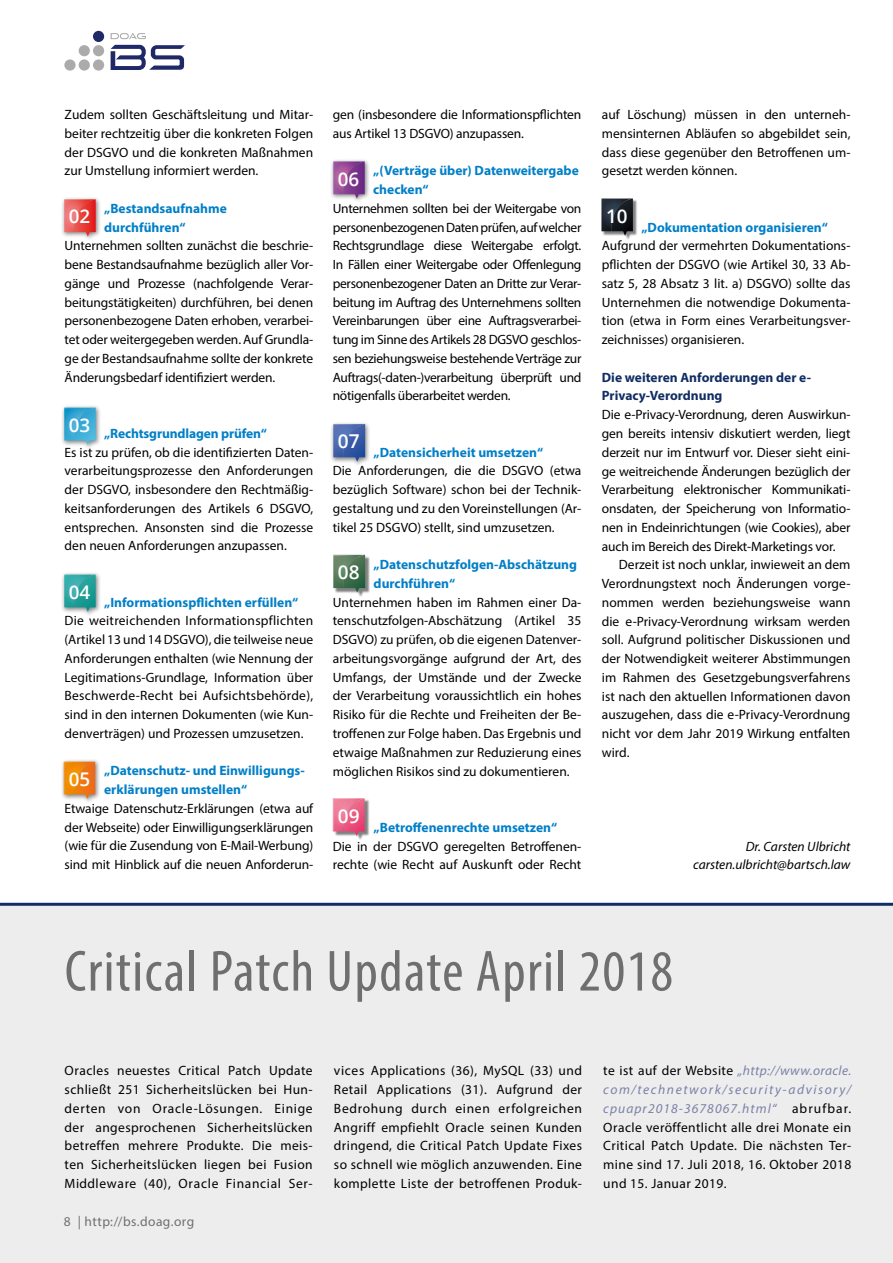
<style>
.page{position:relative;width:893px;height:1263px;background:#fff}
.page>*{position:absolute;margin:0;border:0;box-sizing:border-box;transform-origin:0 0}
.t1{font:condensed 58.5px "Myriad Pro";letter-spacing:.025em;color:#706f6f}
.t2{font:600 19.05px "Open Sans";color:#fff}
.t3{font:600 18.9px "Open Sans";color:#fff}
.t4{font:600 18.75px "Open Sans";color:#fff}
.t5{font:13.5px/18.8px "Myriad Pro";color:#000;text-align:justify}
.t6{font:700 13.5px/18.8px "Myriad Pro";color:#007fc8}
.t7{font:700 13.5px/18.8px "Myriad Pro";color:#112d63}
.t8{font:italic 13.5px/18.8px "Myriad Pro";color:#000;text-align:right}
.t9{font:13.5px "Myriad Pro";letter-spacing:.03em;color:#706f6f}
.s1{font-style:italic;color:#7c81a8}
</style>
<div class="page">
<div style="left:93px;top:59px;width:11px;height:12px;background:#acabab;border-radius:50%"></div>
<div style="left:93px;top:31px;width:11px;height:11px;background:#202967;border-radius:50%"></div>
<div style="left:79px;top:45px;width:11px;height:11px;background:#acabab;border-radius:50%"></div>
<div style="left:93px;top:45px;width:11px;height:11px;background:#acabab;border-radius:50%"></div>
<div style="left:64px;top:59px;width:12px;height:12px;background:#acabab;border-radius:50%"></div>
<div style="left:79px;top:59px;width:11px;height:12px;background:#acabab;border-radius:50%"></div>
<svg style="left:111px;top:45px;width:74px;height:25px"></svg>
<svg style="left:111px;top:33px;width:35px;height:6px"></svg>
<div style="left:0;top:907px;width:893px;height:356px;background:#ededed"></div>
<hr style="left:0;top:903px;width:893px;height:3px;background:#112d63">
<div style="left:61px;top:196px;width:41px;height:46px;background:#000;opacity:.5"></div>
<svg style="left:64px;top:199px;width:32px;height:38px"></svg>
<img style="left:64px;top:199px;width:31px;height:33px">
<div style="left:61px;top:404px;width:41px;height:46px;background:#000;opacity:.5"></div>
<svg style="left:64px;top:408px;width:32px;height:37px"></svg>
<img style="left:64px;top:408px;width:31px;height:32px">
<div style="left:61px;top:571px;width:41px;height:46px;background:#000;opacity:.5"></div>
<svg style="left:64px;top:575px;width:32px;height:37px"></svg>
<img style="left:64px;top:575px;width:31px;height:32px">
<div style="left:61px;top:758px;width:40px;height:46px;background:#000;opacity:.5"></div>
<svg style="left:64px;top:762px;width:32px;height:37px"></svg>
<img style="left:64px;top:762px;width:31px;height:32px">
<div style="left:330px;top:158px;width:41px;height:46px;background:#000;opacity:.5"></div>
<svg style="left:333px;top:161px;width:32px;height:38px"></svg>
<img style="left:333px;top:161px;width:31px;height:33px">
<div style="left:330px;top:421px;width:41px;height:46px;background:#000;opacity:.5"></div>
<svg style="left:333px;top:457px;width:32px;height:5px"></svg>
<img style="left:333px;top:424px;width:32px;height:33px">
<div style="left:334px;top:556px;width:36px;height:41px;background:#000;opacity:.5"></div>
<svg style="left:334px;top:588px;width:31px;height:5px"></svg>
<img style="left:333px;top:555px;width:32px;height:33px">
<div style="left:334px;top:799px;width:36px;height:42px;background:#000;opacity:.5"></div>
<svg style="left:333px;top:799px;width:33px;height:37px"></svg>
<img style="left:333px;top:798px;width:32px;height:33px">
<div style="left:602px;top:199px;width:36px;height:41px;background:#000;opacity:.5"></div>
<svg style="left:601px;top:198px;width:32px;height:38px"></svg>
<img style="left:601px;top:198px;width:31px;height:33px">
<p class="t5" style="left:65px;top:105px;width:250px">Zudem sollten Geschäftsleitung und Mitar&shy;beiter rechtzeitig über die konkreten Folgen der DSGVO und die konkreten Maßnahmen zur Umstellung informiert werden.</p>
<p class="t6" style="left:104px;top:198px;width:124px">„Bestandsaufnahme durchführen“</p>
<p class="t5" style="left:65px;top:236px;width:250px">Unternehmen sollten zunächst die beschrie&shy;bene Bestandsaufnahme bezüglich aller Vor&shy;gänge und Prozesse (nachfolgende Verar&shy;beitungstätigkeiten) durchführen, bei denen personenbezogene Daten erhoben, verarbei&shy;tet oder weitergegeben werden. Auf Grundla&shy;ge der Bestandsaufnahme sollte der konkrete Änderungsbedarf identifiziert werden.</p>
<h3 class="t3" style="left:69px;top:204px;width:23px">02</h3>
<h3 class="t3" style="left:69px;top:412px;width:23px">03</h3>
<p class="t6" style="left:104px;top:423px;width:164px">„Rechtsgrundlagen prüfen“</p>
<p class="t5" style="left:65px;top:442px;width:250px">Es ist zu prüfen, ob die identifizierten Daten&shy;verarbeitungsprozesse den Anforderungen der DSGVO, insbesondere den Rechtmäßig&shy;keitsanforderungen des Artikels 6 DSGVO, entsprechen. Ansonsten sind die Prozesse den neuen Anforderungen anzupassen.</p>
<h3 class="t3" style="left:69px;top:579px;width:23px">04</h3>
<p class="t6" style="left:104px;top:592px;width:196px">„Informationspflichten erfüllen“</p>
<p class="t5" style="left:65px;top:611px;width:250px">Die weitreichenden Informationspflichten (Artikel 13 und 14 DSGVO), die teilweise neue Anforderungen enthalten (wie Nennung der Legitimations-Grundlage, Information über Beschwerde-Recht bei Aufsichtsbehörde), sind in den internen Dokumenten (wie Kun&shy;denverträgen) und Prozessen umzusetzen.</p>
<p class="t6" style="left:104px;top:761px;width:202px">„Datenschutz- und Einwilligungs&shy;erklärungen umstellen“</p>
<p class="t5" style="left:65px;top:799px;width:250px">Etwaige Datenschutz-Erklärungen (etwa auf der Webseite) oder Einwilligungserklärungen (wie für die Zusendung von E-Mail-Werbung) sind mit Hinblick auf die neuen Anforderun-</p>
<h3 class="t3" style="left:69px;top:766px;width:23px">05</h3>
<p class="t5" style="left:333px;top:105px;width:250px">gen (insbesondere die Informationspflichten aus Artikel 13 DSGVO) anzupassen.</p>
<p class="t6" style="left:373px;top:161px;width:207px">„(Verträge über) Datenweitergabe checken“</p>
<p class="t5" style="left:333px;top:199px;width:250px">Unternehmen sollten bei der Weitergabe von personenbezogenen Daten prüfen, auf welcher Rechtsgrundlage diese Weitergabe erfolgt.<br>In Fällen einer Weitergabe oder Offenlegung personenbezogener Daten an Dritte zur Verar&shy;beitung im Auftrag des Unternehmens sollten Vereinbarungen über eine Auftragsverarbei&shy;tung im Sinne des Artikels 28 DGSVO geschlos&shy;sen beziehungsweise bestehende Verträge zur Auftrags(-daten-)verarbeitung überprüft und nötigenfalls überarbeitet werden.</p>
<h3 class="t3" style="left:338px;top:166px;width:23px">06</h3>
<h2 class="t2" style="left:338px;top:428px;width:23px">07</h2>
<p class="t6" style="left:374px;top:442px;width:171px">„Datensicherheit umsetzen“</p>
<p class="t5" style="left:333px;top:461px;width:250px">Die Anforderungen, die die DSGVO (etwa bezüglich Software) schon bei der Technik&shy;gestaltung und zu den Voreinstellungen (Ar&shy;tikel 25 DSGVO) stellt, sind umzusetzen.</p>
<p class="t6" style="left:374px;top:555px;width:205px">„Datenschutzfolgen-Abschätzung durchführen“</p>
<p class="t5" style="left:333px;top:593px;width:250px">Unternehmen haben im Rahmen einer Da&shy;tenschutzfolgen-Abschätzung (Artikel 35<br>DSGVO) zu prüfen, ob die eigenen Datenver&shy;arbeitungsvorgänge aufgrund der Art, des Umfangs, der Umstände und der Zwecke der Verarbeitung voraussichtlich ein hohes Risiko für die Rechte und Freiheiten der Be&shy;troffenen zur Folge haben. Das Ergebnis und etwaige Maßnahmen zur Reduzierung eines möglichen Risikos sind zu dokumentieren.</p>
<h2 class="t2" style="left:338px;top:559px;width:23px">08</h2>
<h2 class="t2" style="left:338px;top:803px;width:23px">09</h2>
<p class="t6" style="left:374px;top:817px;width:185px">„Betroffenenrechte umsetzen“</p>
<p class="t5" style="left:333px;top:836px;width:250px">Die in der DSGVO geregelten Betroffenen&shy;rechte (wie Recht auf Auskunft oder Recht</p>
<p class="t5" style="left:602px;top:105px;width:250px">auf Löschung) müssen in den unterneh&shy;mensinternen Abläufen so abgebildet sein, dass diese gegenüber den Betroffenen um&shy;gesetzt werden können.</p>
<h3 class="t4" style="left:606px;top:203px;width:23px">10</h3>
<p class="t6" style="left:641px;top:217px;width:188px">„Dokumentation organisieren“</p>
<p class="t5" style="left:602px;top:236px;width:250px">Aufgrund der vermehrten Dokumentations&shy;pflichten der DSGVO (wie Artikel 30, 33 Ab&shy;satz 5, 28 Absatz 3 lit. a) DSGVO) sollte das Unternehmen die notwendige Dokumenta&shy;tion (etwa in Form eines Verarbeitungsver&shy;zeichnisses) organisieren.</p>
<p class="t7" style="left:602px;top:367px;width:211px">Die weiteren Anforderungen der e-<br>Privacy-Verordnung</p>
<p class="t5" style="left:602px;top:405px;width:250px">Die e-Privacy-Verordnung, deren Auswirkun&shy;gen bereits intensiv diskutiert werden, liegt derzeit nur im Entwurf vor. Dieser sieht eini&shy;ge weitreichende Änderungen bezüglich der Verarbeitung elektronischer Kommunikati&shy;onsdaten, der Speicherung von Informatio&shy;nen in Endeinrichtungen (wie Cookies), aber auch im Bereich des Direkt-Marketings vor.</p>
<p class="t5" style="left:602px;top:555px;width:250px;text-indent:17px">Derzeit ist noch unklar, inwieweit an dem Verordnungstext noch Änderungen vorge&shy;nommen werden beziehungsweise wann die e-Privacy-Verordnung wirksam werden soll. Aufgrund politischer Diskussionen und der Notwendigkeit weiterer Abstimmungen im Rahmen des Gesetzgebungsverfahrens ist nach den aktuellen Informationen davon auszugehen, dass die e-Privacy-Verordnung nicht vor dem Jahr 2019 Wirkung entfalten wird.</p>
<p class="t8" style="left:693px;top:836px;width:159px">Dr. Carsten Ulbricht carsten.ulbricht@bartsch.law</p>
<h1 class="t1" style="left:65px;top:936px;width:610px">Critical Patch Update April 2018</h1>
<p class="t5" style="left:65px;top:1061px;width:250px">Oracles neuestes Critical Patch Update schließt 251 Sicherheitslücken bei Hun&shy;derten von Oracle-Lösungen. Einige der angesprochenen Sicherheitslücken betreffen mehrere Produkte. Die meis&shy;ten Sicherheitslücken liegen bei Fusion Middleware (40), Oracle Financial Ser-</p>
<p class="t5" style="left:334px;top:1061px;width:250px">vices Applications (36), MySQL (33) und Retail Applications (31). Aufgrund der Bedrohung durch einen erfolgreichen Angriff empfiehlt Oracle seinen Kunden dringend, die Critical Patch Update Fixes so schnell wie möglich anzuwenden. Eine komplette Liste der betroffenen Produk-</p>
<p class="t5" style="left:603px;top:1061px;width:250px">te ist auf der Website <span class="s1">„http://www.oracle. com/technetwork/security-advisory/ cpuapr2018-3678067.html“</span> abrufbar.<br>Oracle veröffentlicht alle drei Monate ein Critical Patch Update. Die nächsten Ter&shy;mine sind 17. Juli 2018, 16. Oktober 2018 und 15. Januar 2019.</p>
<p class="t9" style="left:64px;top:1213px;width:132px">8 | http://bs.doag.org</p>
</div>
